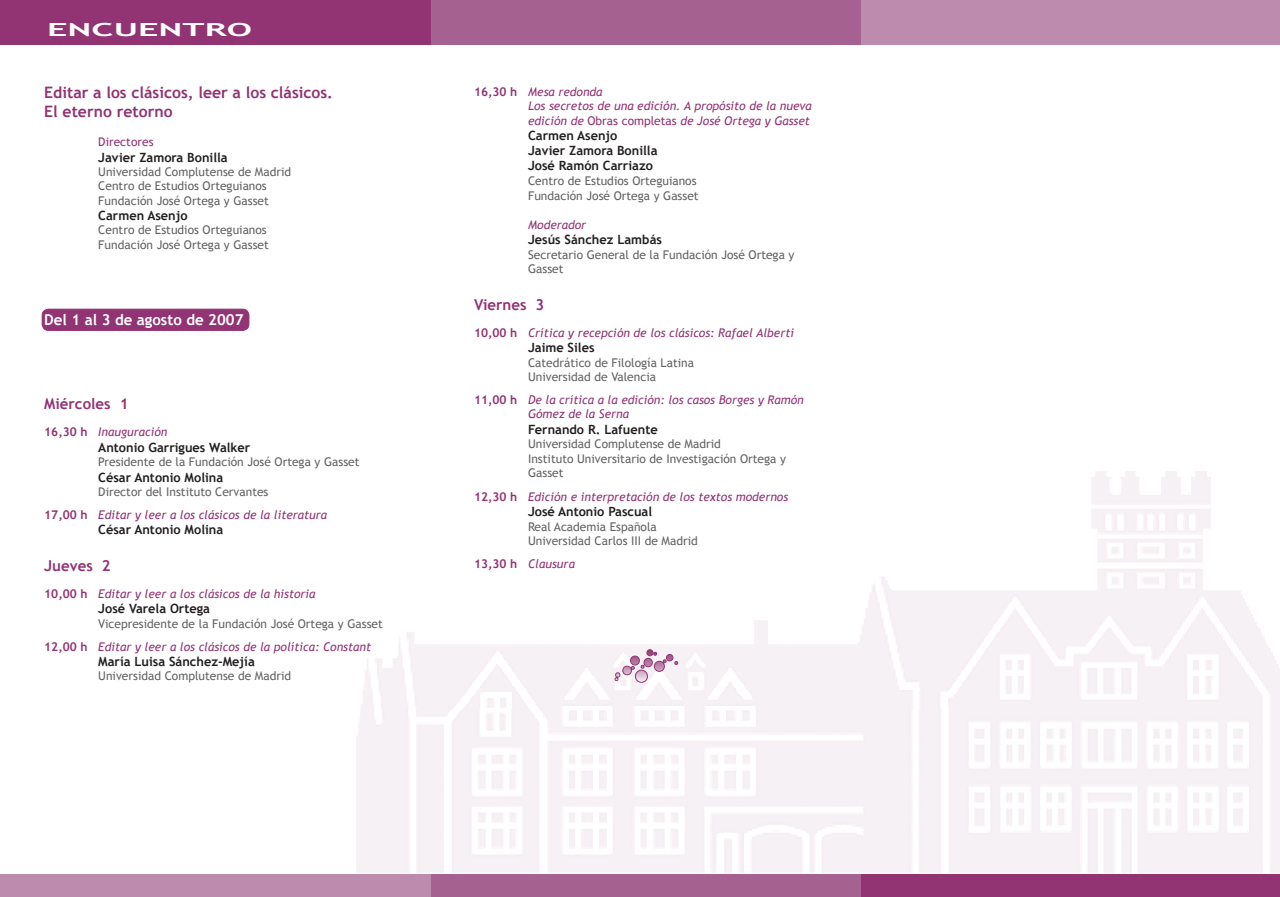
<style>
.page{position:relative;width:1280px;height:897px;background:#fff}
.page>*{position:absolute;margin:0;border:0;box-sizing:border-box;transform-origin:0 0}
.t1{font:700 18px "Trebuchet MS";color:#fff;scale:2 1}
.t2{font:700 15.75px/18.9px "Trebuchet MS";color:#923374}
.t3{font:700 15px "Trebuchet MS";color:#923374}
.t4{font:700 15px "Trebuchet MS";color:#fff}
.t5{font:700 12.75px/15.3px "Trebuchet MS";color:#231f20}
.t6{font:12px/14.4px "Trebuchet MS";color:#636366}
.t7{font:italic 12px/14.4px "Trebuchet MS";color:#923374}
.t8{font:12px "Trebuchet MS";color:#923374}
.s1{font-weight:700;font-style:normal}
.s2{font-style:normal;color:#636366}
.s3{font-weight:700;color:#923374}
.s4{font-style:italic;color:#923374}
.s5{font-style:normal}
</style>
<div class="page">
<img style="left:356px;top:471px;width:923px;height:402px">
<div style="left:0;top:0;width:431px;height:44px;background:#923374"></div>
<div style="left:0;top:873px;width:431px;height:23px;background:#bd8bad"></div>
<div style="left:431px;top:0;width:430px;height:44px;background:#a5618f"></div>
<div style="left:861px;top:0;width:418px;height:44px;background:#bd8bad"></div>
<div style="left:431px;top:873px;width:430px;height:23px;background:#a5618f"></div>
<div style="left:861px;top:873px;width:418px;height:23px;background:#923374"></div>
<svg style="left:614px;top:649px;width:64px;height:33px"></svg>
<div style="left:42px;top:309px;width:207px;height:21px;background:#923374;border-radius:6px"></div>
<div style="left:42px;top:309px;width:207px;height:22px;border:1px solid #923374;border-radius:6px"></div>
<h1 class="t1" style="left:47px;top:19px;width:104px">ENCUENTRO</h1>
<h2 class="t2" style="left:44px;top:83px;width:290px">Editar a los clásicos, leer a los clásicos.<br>El eterno retorno</h2>
<p class="t8" style="left:98px;top:135px;width:57px">Directores</p>
<p class="t5" style="left:98px;top:149px;width:131px">Javier Zamora Bonilla</p>
<p class="t6" style="left:98px;top:164px;width:194px">Universidad Complutense de Madrid<br>Centro de Estudios Orteguianos<br>Fundación José Ortega y Gasset</p>
<p class="t5" style="left:98px;top:208px;width:91px">Carmen Asenjo</p>
<p class="t6" style="left:98px;top:223px;width:172px">Centro de Estudios Orteguianos<br>Fundación José Ortega y Gasset</p>
<p class="t4" style="left:44px;top:310px;width:201px">Del 1 al 3 de agosto de 2007</p>
<p class="t3" style="left:44px;top:395px;width:86px">Miércoles 1</p>
<p class="t7" style="left:44px;top:425px;width:125px"><span class="s1">16,30 h</span> Inauguración</p>
<p class="t5" style="left:98px;top:439px;width:153px">Antonio Garrigues Walker</p>
<p class="t6" style="left:98px;top:454px;width:263px">Presidente de la Fundación José Ortega y Gasset</p>
<p class="t5" style="left:98px;top:469px;width:126px">César Antonio Molina</p>
<p class="t7" style="left:44px;top:480px;width:284px;line-height:23px;text-align:center"><span class="s2">Director del Instituto Cervantes<br></span><span class="s1">17,00 h</span> Editar y leer a los clásicos de la literatura</p>
<p class="t5" style="left:98px;top:522px;width:126px">César Antonio Molina</p>
<p class="t3" style="left:44px;top:556px;width:68px">Jueves 2</p>
<p class="t7" style="left:44px;top:586px;width:273px"><span class="s1">10,00 h</span> Editar y leer a los clásicos de la historia</p>
<p class="t5" style="left:98px;top:601px;width:113px">José Varela Ortega</p>
<p class="t6" style="left:44px;top:612px;width:340px;line-height:23px;text-indent:54px">Vicepresidente de la Fundación José Ortega y Gasset<br><span class="s3">12,00 h</span> <span class="s4">Editar y leer a los clásicos de la política: Constant</span></p>
<p class="t5" style="left:98px;top:653px;width:158px">María Luisa Sánchez-Mejía</p>
<p class="t6" style="left:98px;top:668px;width:194px">Universidad Complutense de Madrid</p>
<p class="t7" style="left:528px;top:84px;width:285px;text-indent:-54px"><span class="s1">16,30 h</span> Mesa redonda<br>Los secretos de una edición. A propósito de la nueva edición de <span class="s5">Obras completas</span> de José Ortega y Gasset</p>
<p class="t5" style="left:528px;top:128px;width:131px">Carmen Asenjo<br>Javier Zamora Bonilla<br>José Ramón Carriazo</p>
<p class="t6" style="left:528px;top:173px;width:172px;line-height:15.3px">Centro de Estudios Orteguianos<br>Fundación José Ortega y Gasset</p>
<p class="t7" style="left:528px;top:217px;width:60px">Moderador</p>
<p class="t5" style="left:528px;top:232px;width:135px">Jesús Sánchez Lambás</p>
<p class="t6" style="left:528px;top:247px;width:268px">Secretario General de la Fundación José Ortega y<br>Gasset</p>
<p class="t3" style="left:474px;top:296px;width:72px">Viernes 3</p>
<p class="t7" style="left:474px;top:325px;width:321px"><span class="s1">10,00 h</span> Crítica y recepción de los clásicos: Rafael Alberti</p>
<p class="t5" style="left:528px;top:340px;width:68px">Jaime Siles</p>
<p class="t6" style="left:528px;top:355px;width:167px">Catedrático de Filología Latina<br>Universidad de Valencia</p>
<p class="t7" style="left:528px;top:392px;width:277px;text-indent:-54px"><span class="s1">11,00 h</span> De la crítica a la edición: los casos Borges y Ramón<br>Gómez de la Serna</p>
<p class="t5" style="left:528px;top:421px;width:131px">Fernando R. Lafuente</p>
<p class="t6" style="left:528px;top:436px;width:259px">Universidad Complutense de Madrid<br>Instituto Universitario de Investigación Ortega y<br>Gasset</p>
<p class="t7" style="left:474px;top:489px;width:316px"><span class="s1">12,30 h</span> Edición e interpretación de los textos modernos</p>
<p class="t5" style="left:528px;top:504px;width:126px">José Antonio Pascual</p>
<p class="t6" style="left:528px;top:519px;width:171px">Real Academia Española<br>Universidad Carlos III de Madrid</p>
<p class="t7" style="left:474px;top:556px;width:102px"><span class="s1">13,30 h</span> Clausura</p>
</div>
